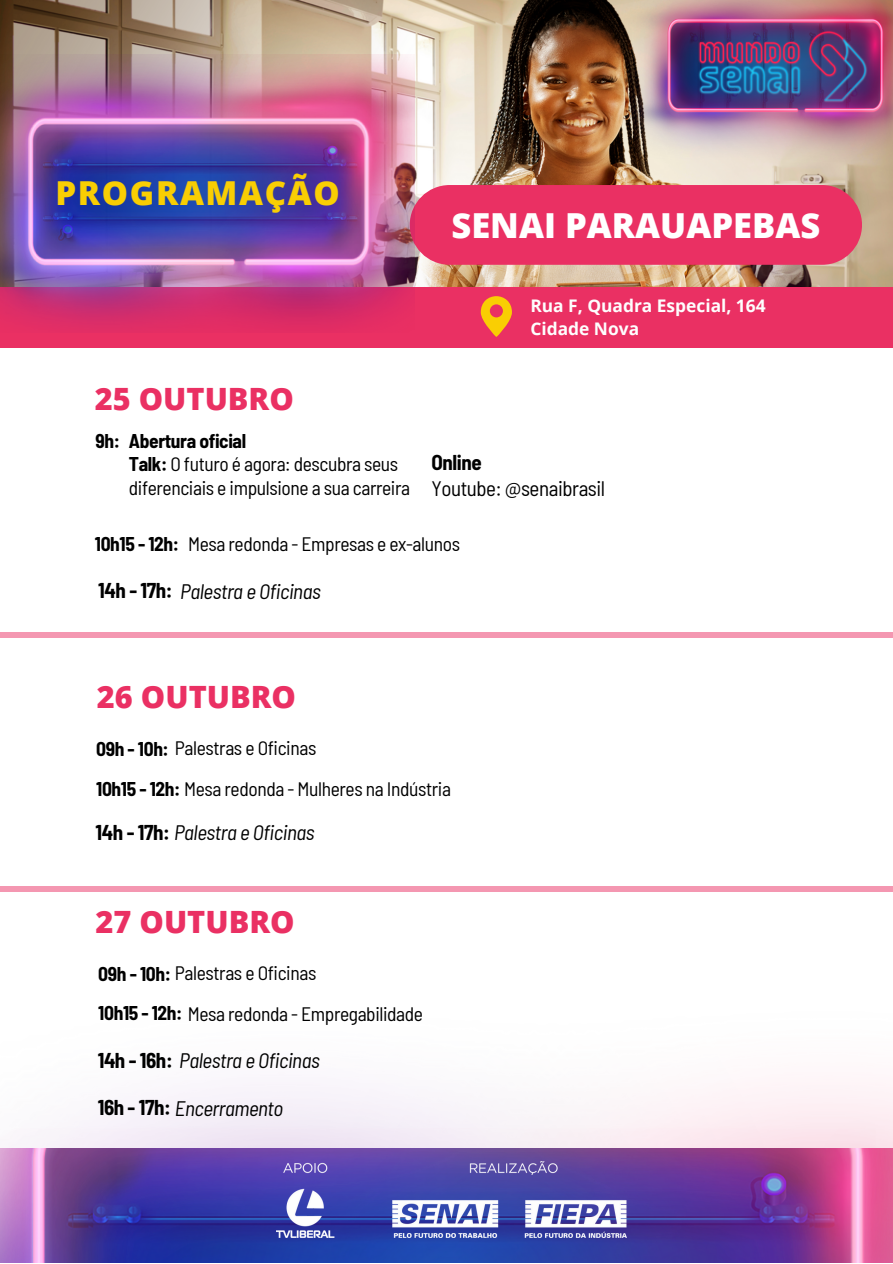
<style>
.page{position:relative;width:893px;height:1264px;background:#fff}
.page>*{position:absolute;margin:0;border:0;box-sizing:border-box;transform-origin:0 0}
.t1{font:800 34.5px "Open Sans";color:#fff}
.t2{font:800 33px "Open Sans";letter-spacing:.05em;color:#f9ce03}
.t3{font:800 30.75px "Open Sans";color:#ea3063}
.t4{font:italic semi-condensed 21px "Barlow";letter-spacing:-.02em;color:#000}
.t5{font:semi-condensed 21px "Barlow";letter-spacing:-.02em;color:#000}
.t6{font:700 semi-condensed 21px "Barlow";letter-spacing:-.02em;color:#000}
.t7{font:semi-condensed 19.5px "Barlow";letter-spacing:-.02em;color:#000}
.t8{font:700 semi-condensed 19.5px "Barlow";letter-spacing:-.02em;color:#000}
.t9{font:700 17.4px "Open Sans";color:#fefefe}
.s1{font-weight:700}
.s2{font-weight:700;font-style:normal}
</style>
<div class="page">
<img style="left:0;top:1148px;width:892px;height:114px">
<img style="left:276px;top:1161px;width:350px;height:76px">
<img style="left:0;top:0;width:892px;height:287px">
<img style="left:610px;top:0;width:282px;height:162px">
<div style="left:0;top:287px;width:892px;height:61px;background:#ea3063"></div>
<div style="left:410px;top:185px;width:451px;height:80px;background:#ea3063;border-radius:40px"></div>
<img style="left:0;top:55px;width:414px;height:274px">
<div style="left:0;top:632px;width:892px;height:6px;background:#f497b1"></div>
<div style="left:0;top:886px;width:892px;height:5px;background:#f497b1"></div>
<svg style="left:480px;top:296px;width:31px;height:41px"></svg>
<p class="t2" style="left:55px;top:170px;width:286px">PROGRAMAÇÃO</p>
<p class="t1" style="left:451px;top:201px;width:370px">SENAI PARAUAPEBAS</p>
<p class="t3" style="left:95px;top:377px;width:200px">25 OUTUBRO</p>
<p class="t8" style="left:96px;top:428px;width:152px">9h: Abertura oficial</p>
<p class="t7" style="left:129px;top:452px;width:271px"><span class="s1">Talk:</span> O futuro é agora: descubra seus</p>
<p class="t7" style="left:129px;top:475px;width:283px">diferenciais e impulsione a sua carreira</p>
<p class="t9" style="left:530px;top:293px;width:237px">Rua F, Quadra Especial, 164</p>
<p class="t9" style="left:530px;top:317px;width:110px">Cidade Nova</p>
<p class="t6" style="left:431px;top:449px;width:52px">Online</p>
<p class="t5" style="left:431px;top:475px;width:175px">Youtube: @senaibrasil</p>
<p class="t8" style="left:95px;top:531px;width:86px">10h15 - 12h:</p>
<p class="t7" style="left:188px;top:531px;width:273px">Mesa redonda - Empresas e ex-alunos</p>
<p class="t4" style="left:98px;top:577px;width:224px"><span class="s2">14h - 17h:</span> Palestra e Oficinas</p>
<p class="t3" style="left:97px;top:675px;width:200px">26 OUTUBRO</p>
<p class="t7" style="left:96px;top:735px;width:222px"><span class="s1">09h - 10h:</span> Palestras e Oficinas</p>
<p class="t7" style="left:96px;top:776px;width:356px"><span class="s1">10h15 - 12h:</span> Mesa redonda - Mulheres na Indústria</p>
<p class="t4" style="left:96px;top:818px;width:220px"><span class="s2">14h - 17h:</span> Palestra e Oficinas</p>
<p class="t3" style="left:96px;top:900px;width:200px">27 OUTUBRO</p>
<p class="t7" style="left:98px;top:960px;width:219px"><span class="s1">09h - 10h:</span> Palestras e Oficinas</p>
<p class="t7" style="left:98px;top:1001px;width:326px"><span class="s1">10h15 - 12h:</span> Mesa redonda - Empregabilidade</p>
<p class="t4" style="left:98px;top:1047px;width:223px"><span class="s2">14h - 16h:</span> Palestra e Oficinas</p>
<p class="t4" style="left:98px;top:1094px;width:187px"><span class="s2">16h - 17h:</span> Encerramento</p>
</div>
